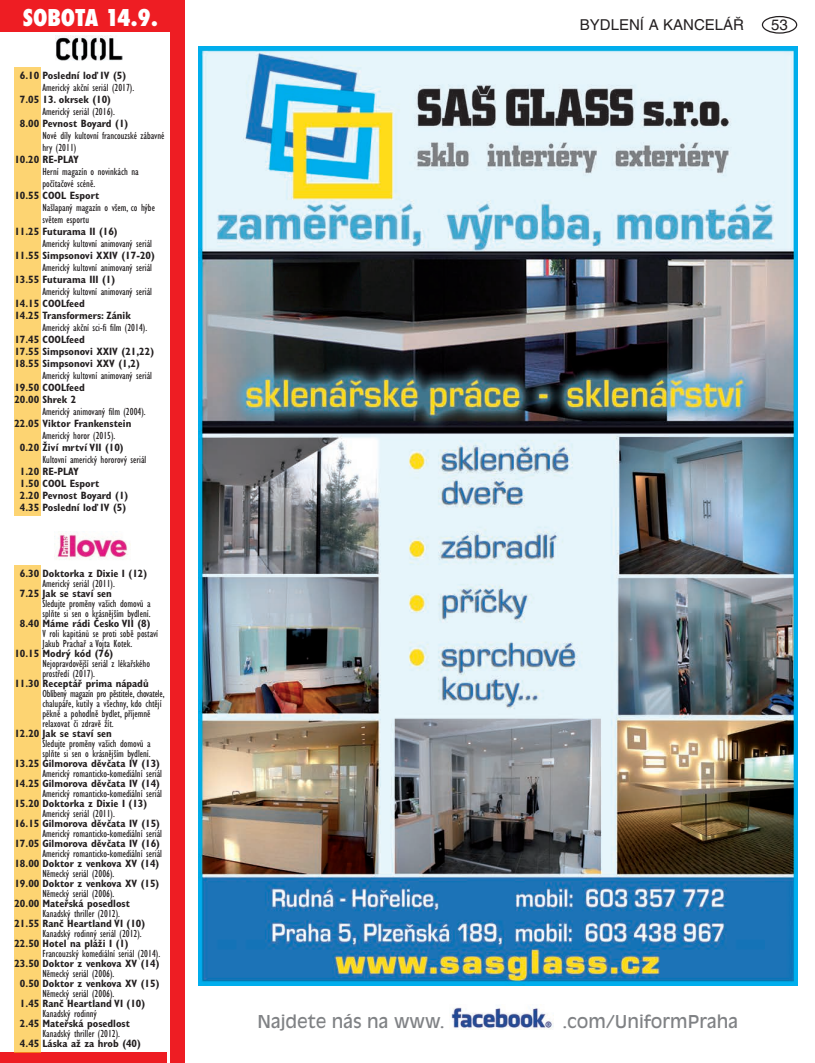
<style>
.page{position:relative;width:815px;height:1063px;background:#fff}
.page>*{position:absolute;margin:0;border:0;box-sizing:border-box;transform-origin:0 0}
.t1{font:800 condensed 22.5px "Futura";color:#fff}
.t2{font:17.5px "Antique Olive CE";color:#808285}
.t3{font:15px "Helvetica CE";color:#231f20}
.t4{font:condensed 10.62px/10px "Gill Sans CE";color:#231f20}
.t5{font:700 condensed 10.62px/12px "Gill Sans CE";color:#231f20}
</style>
<div class="page">
<div style="left:762px;top:16px;width:35px;height:18px;border:1px solid #231f20;border-radius:50%"></div>
<img style="left:451px;top:1007px;width:103px;height:23px">
<img style="left:198px;top:46px;width:599px;height:939px">
<div style="left:0;top:0;width:184px;height:32px;background:#ee1d23"></div>
<img style="left:55px;top:36px;width:67px;height:25px">
<div style="left:170px;top:0;width:14px;height:1063px;background:#ee1d23"></div>
<div style="left:0;top:1052px;width:167px;height:11px;background:#ee1d23"></div>
<div style="left:14px;top:67px;width:27px;height:449px;background:#fdd472"></div>
<img style="left:55px;top:531px;width:75px;height:29px">
<div style="left:14px;top:565px;width:27px;height:487px;background:#fdd472"></div>
<h1 class="t1" style="left:23px;top:2px;width:137px">SOBOTA 14.9.</h1>
<p class="t5" style="left:20px;top:70px;width:108px">6.10 Poslední loď IV (5)</p>
<p class="t4" style="left:43px;top:83px;width:93px">Americký akční seriál (2017).</p>
<p class="t5" style="left:20px;top:94px;width:93px">7.05 13. okrsek (10)</p>
<p class="t4" style="left:43px;top:107px;width:74px">Americký seriál (2016).</p>
<p class="t5" style="left:20px;top:118px;width:110px">8.00 Pevnost Boyard (1)</p>
<p class="t4" style="left:42px;top:130px;width:123px;line-height:12px">Nové díly kultovní francouzské zábavné hry (2011)</p>
<p class="t5" style="left:14px;top:154px;width:66px">10.20 RE-PLAY</p>
<p class="t4" style="left:42px;top:166px;width:98px;line-height:12px">Herní magazín o novinkách na počítačové scéně.</p>
<p class="t5" style="left:14px;top:190px;width:86px">10.55 COOL Esport</p>
<p class="t4" style="left:42px;top:202px;width:114px;line-height:12px">Našlapaný magazín o všem, co hýbe světem esportu</p>
<p class="t5" style="left:14px;top:226px;width:105px">11.25 Futurama II (16)</p>
<p class="t4" style="left:43px;top:239px;width:111px">Americký kultovní animovaný seriál</p>
<p class="t5" style="left:14px;top:250px;width:142px">11.55 Simpsonovi XXIV (17-20)</p>
<p class="t4" style="left:43px;top:263px;width:111px">Americký kultovní animovaný seriál</p>
<p class="t5" style="left:14px;top:274px;width:102px">13.55 Futurama III (1)</p>
<p class="t4" style="left:43px;top:287px;width:111px">Americký kultovní animovaný seriál</p>
<p class="t5" style="left:14px;top:298px;width:118px">14.15 COOLfeed<br>14.25 Transformers: Zánik</p>
<p class="t4" style="left:43px;top:323px;width:106px">Americký akční sci-fi film (2014).</p>
<p class="t5" style="left:14px;top:333px;width:141px">17.45 COOLfeed<br>17.55 Simpsonovi XXIV (21,22)<br>18.55 Simpsonovi XXV (1,2)</p>
<p class="t4" style="left:43px;top:370px;width:111px">Americký kultovní animovaný seriál</p>
<p class="t5" style="left:14px;top:381px;width:72px">19.50 COOLfeed<br>20.00 Shrek 2</p>
<p class="t4" style="left:43px;top:406px;width:105px">Americký animovaný film (2004).</p>
<p class="t5" style="left:14px;top:417px;width:119px">22.05 Viktor Frankenstein</p>
<p class="t4" style="left:43px;top:430px;width:74px">Americký horor (2015).</p>
<p class="t5" style="left:20px;top:441px;width:105px">0.20 Živí mrtví VII (10)</p>
<p class="t4" style="left:43px;top:454px;width:105px">Kultovní americký hororový seriál</p>
<p class="t5" style="left:20px;top:465px;width:110px">1.20 RE-PLAY<br>1.50 COOL Esport<br>2.20 Pevnost Boyard (1)<br>4.35 Poslední loď IV (5)</p>
<p class="t5" style="left:20px;top:567px;width:129px">6.30 Doktorka z Dixie I (12)</p>
<p class="t4" style="left:43px;top:578px;width:74px">Americký seriál (2011).</p>
<p class="t5" style="left:20px;top:587px;width:93px">7.25 Jak se staví sen</p>
<p class="t4" style="left:42px;top:598px;width:110px">Sledujte proměny vašich domovů a splňte si sen o krásnějším bydlení.</p>
<p class="t5" style="left:20px;top:617px;width:132px">8.40 Máme rádi Česko VII (8)</p>
<p class="t4" style="left:43px;top:628px;width:117px">V roli kapitánů se proti sobě postaví<br>Jakub Prachař a Vojta Kotek.</p>
<p class="t5" style="left:14px;top:647px;width:100px">10.15 Modrý kód (76)</p>
<p class="t4" style="left:42px;top:658px;width:109px">Nejopravdovější seriál z lékařského prostředí (2017).</p>
<p class="t5" style="left:14px;top:677px;width:136px">11.30 Receptář prima nápadů</p>
<p class="t4" style="left:43px;top:688px;width:124px">Oblíbený magazín pro pěstitele, chovatele, chalupáře, kutily a všechny, kdo chtějí pěkně a pohodlně bydlet, příjemně relaxovat či zdravě žít.</p>
<p class="t5" style="left:14px;top:727px;width:99px">12.20 Jak se staví sen</p>
<p class="t4" style="left:43px;top:738px;width:110px">Sledujte proměny vašich domovů a splňte si sen o krásnějším bydlení.</p>
<p class="t5" style="left:14px;top:757px;width:147px">13.25 Gilmorova děvčata IV (13)</p>
<p class="t4" style="left:43px;top:768px;width:121px">Americký romanticko-komediální seriál</p>
<p class="t5" style="left:14px;top:777px;width:147px">14.25 Gilmorova děvčata IV (14)</p>
<p class="t4" style="left:43px;top:788px;width:121px">Americký romanticko-komediální seriál</p>
<p class="t5" style="left:14px;top:797px;width:134px">15.20 Doktorka z Dixie I (13)</p>
<p class="t4" style="left:43px;top:808px;width:74px">Americký seriál (2011).</p>
<p class="t5" style="left:14px;top:817px;width:147px">16.15 Gilmorova děvčata IV (15)</p>
<p class="t4" style="left:43px;top:828px;width:121px">Americký romanticko-komediální seriál</p>
<p class="t5" style="left:14px;top:837px;width:147px">17.05 Gilmorova děvčata IV (16)</p>
<p class="t4" style="left:43px;top:848px;width:121px">Americký romanticko-komediální seriál</p>
<p class="t5" style="left:14px;top:857px;width:147px">18.00 Doktor z venkova XV (14)</p>
<p class="t4" style="left:43px;top:868px;width:73px">Německý seriál (2006).</p>
<p class="t5" style="left:14px;top:877px;width:147px">19.00 Doktor z venkova XV (15)</p>
<p class="t4" style="left:43px;top:888px;width:73px">Německý seriál (2006).</p>
<p class="t5" style="left:14px;top:897px;width:117px">20.00 Mateřská posedlost</p>
<p class="t4" style="left:43px;top:908px;width:79px">Kanadský thriller (2012).</p>
<p class="t5" style="left:14px;top:917px;width:132px">21.55 Ranč Heartland VI (10)</p>
<p class="t4" style="left:43px;top:928px;width:101px">Kanadský rodinný seriál (2012).</p>
<p class="t5" style="left:14px;top:937px;width:116px">22.50 Hotel na pláži I (1)</p>
<p class="t4" style="left:43px;top:948px;width:119px">Francouzský komediální seriál (2014).</p>
<p class="t5" style="left:14px;top:957px;width:147px">23.50 Doktor z venkova XV (14)</p>
<p class="t4" style="left:43px;top:968px;width:73px">Německý seriál (2006).</p>
<p class="t5" style="left:20px;top:977px;width:141px">0.50 Doktor z venkova XV (15)</p>
<p class="t4" style="left:43px;top:988px;width:73px">Německý seriál (2006).</p>
<p class="t5" style="left:20px;top:997px;width:127px">1.45 Ranč Heartland VI (10)</p>
<p class="t4" style="left:43px;top:1008px;width:56px">Kanadský rodinný</p>
<p class="t5" style="left:20px;top:1017px;width:112px">2.45 Mateřská posedlost</p>
<p class="t4" style="left:43px;top:1028px;width:79px">Kanadský thriller (2012).</p>
<p class="t5" style="left:20px;top:1037px;width:123px">4.45 Láska až za hrob (40)</p>
<h3 class="t3" style="left:580px;top:16px;width:166px">BYDLENÍ A KANCELÁŘ</h3>
<h3 class="t3" style="left:771px;top:16px;width:18px">53</h3>
<h2 class="t2" style="left:257px;top:1012px;width:189px">Najdete nás na www.</h2>
<h2 class="t2" style="left:562px;top:1012px;width:177px">.com/UniformPraha</h2>
</div>
